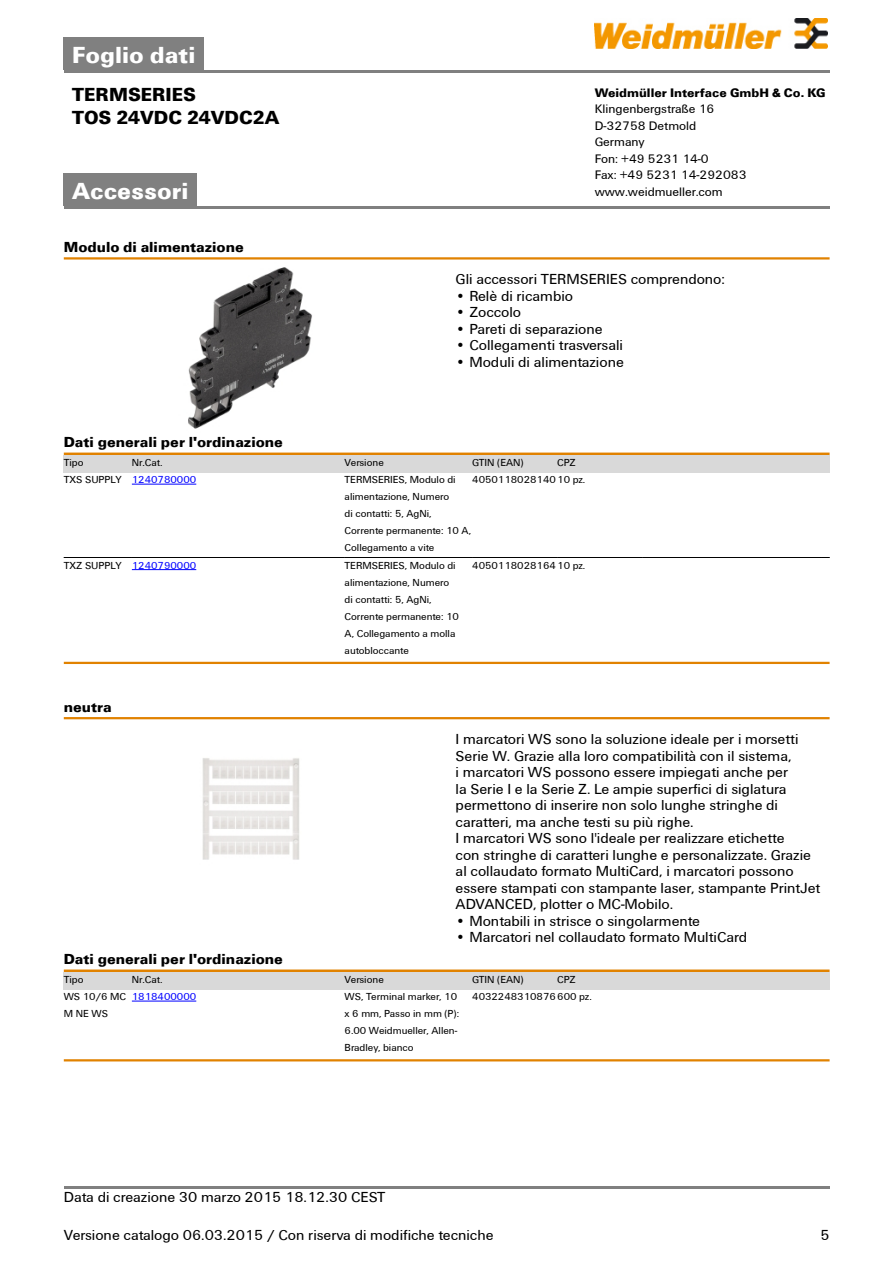
<style>
.page{position:relative;width:893px;height:1263px;background:#fff}
.page>*{position:absolute;margin:0;border:0;box-sizing:border-box;transform-origin:0 0}
.t1{font:700 24px "Weidmueller";color:#fff}
.t2{font:700 19.5px/22.5px "Weidmueller";color:#000}
.t3{font:15px/16.5px "Weidmueller";color:#000}
.t4{font:700 15px "Weidmueller";color:#000}
.t5{font:12.75px/16.5px "Weidmueller";color:#000}
.t6{font:700 12.75px "Weidmueller";color:#000}
.t7{font:10.5px/17px "Weidmueller";color:#000}
.t8{font:10.5px "Weidmueller";color:#00f}
.s1{color:#000}
</style>
<div class="page">
<div style="left:64px;top:38px;width:140px;height:32px;background:#808080"></div>
<hr style="left:64px;top:70px;width:765px;height:2px;background:#808080">
<img style="left:594px;top:18px;width:233px;height:30px">
<div style="left:64px;top:174px;width:133px;height:32px;background:#808080"></div>
<hr style="left:64px;top:206px;width:765px;height:3px;background:#808080">
<hr style="left:64px;top:1186px;width:765px;height:3px;background:#808080">
<hr style="left:64px;top:257px;width:765px;height:3px;background:#e18200">
<img style="left:188px;top:267px;width:124px;height:162px">
<hr style="left:64px;top:453px;width:765px;height:2px;background:#e18200">
<div style="left:64px;top:455px;width:68px;height:17px;background:#d9d9d9"></div>
<div style="left:132px;top:455px;width:212px;height:17px;background:#d9d9d9"></div>
<div style="left:344px;top:455px;width:128px;height:17px;background:#d9d9d9"></div>
<div style="left:472px;top:455px;width:85px;height:17px;background:#d9d9d9"></div>
<div style="left:557px;top:455px;width:85px;height:17px;background:#d9d9d9"></div>
<div style="left:642px;top:455px;width:179px;height:17px;background:#d9d9d9"></div>
<div style="left:821px;top:455px;width:8px;height:17px;background:#d9d9d9"></div>
<hr style="left:132px;top:484px;width:64px;height:1px;background:#00f">
<hr style="left:64px;top:557px;width:68px;height:1px;background:#000">
<hr style="left:132px;top:557px;width:212px;height:1px;background:#000">
<hr style="left:132px;top:569px;width:64px;height:1px;background:#00f">
<hr style="left:344px;top:557px;width:128px;height:1px;background:#000">
<hr style="left:472px;top:557px;width:85px;height:1px;background:#000">
<hr style="left:557px;top:557px;width:85px;height:1px;background:#000">
<hr style="left:642px;top:557px;width:179px;height:1px;background:#000">
<hr style="left:64px;top:662px;width:765px;height:2px;background:#e18200">
<hr style="left:64px;top:717px;width:765px;height:2px;background:#e18200">
<img style="left:202px;top:758px;width:98px;height:102px">
<hr style="left:64px;top:970px;width:765px;height:2px;background:#e18200">
<div style="left:64px;top:972px;width:68px;height:17px;background:#d9d9d9"></div>
<div style="left:132px;top:972px;width:212px;height:17px;background:#d9d9d9"></div>
<div style="left:344px;top:972px;width:128px;height:17px;background:#d9d9d9"></div>
<div style="left:472px;top:972px;width:85px;height:17px;background:#d9d9d9"></div>
<div style="left:557px;top:972px;width:85px;height:17px;background:#d9d9d9"></div>
<div style="left:642px;top:972px;width:179px;height:17px;background:#d9d9d9"></div>
<div style="left:821px;top:972px;width:8px;height:17px;background:#d9d9d9"></div>
<hr style="left:132px;top:1001px;width:64px;height:1px;background:#00f">
<hr style="left:64px;top:1059px;width:765px;height:2px;background:#e18200">
<h1 class="t1" style="left:72px;top:40px;width:124px">Foglio dati</h1>
<h2 class="t2" style="left:72px;top:83px;width:208px">TERMSERIES<br>TOS 24VDC 24VDC2A</h2>
<p class="t6" style="left:594px;top:85px;width:232px">Weidmüller Interface GmbH &amp; Co. KG</p>
<p class="t5" style="left:594px;top:101px;width:153px">Klingenbergstraße 16<br>D-32758 Detmold<br>Germany<br>Fon: +49 5231 14-0<br>Fax: +49 5231 14-292083</p>
<h1 class="t1" style="left:72px;top:176px;width:117px">Accessori</h1>
<p class="t5" style="left:594px;top:183px;width:129px">www.weidmueller.com</p>
<p class="t4" style="left:64px;top:238px;width:182px">Modulo di alimentazione</p>
<p class="t3" style="left:455px;top:271px;width:271px">Gli accessori TERMSERIES comprendono:</p>
<p class="t3" style="left:455px;top:287px;width:119px">• Relè di ricambio</p>
<p class="t3" style="left:455px;top:304px;width:67px">• Zoccolo</p>
<p class="t3" style="left:455px;top:320px;width:148px">• Pareti di separazione</p>
<p class="t3" style="left:455px;top:337px;width:169px">• Collegamenti trasversali</p>
<p class="t3" style="left:455px;top:353px;width:170px">• Moduli di alimentazione</p>
<p class="t4" style="left:64px;top:433px;width:221px">Dati generali per l'ordinazione</p>
<p class="t7" style="left:64px;top:454px;width:21px">Tipo</p>
<p class="t7" style="left:132px;top:454px;width:32px">Nr.Cat.</p>
<p class="t7" style="left:344px;top:454px;width:41px">Versione</p>
<p class="t7" style="left:472px;top:454px;width:53px">GTIN (EAN)</p>
<p class="t7" style="left:557px;top:454px;width:20px">CPZ</p>
<p class="t8" style="left:64px;top:473px;width:134px"><span class="s1">TXS SUPPLY</span> 1240780000</p>
<p class="t7" style="left:344px;top:471px;width:128px">TERMSERIES, Modulo di alimentazione, Numero<br>di contatti: 5, AgNi,<br>Corrente permanente: 10 A,<br>Collegamento a vite</p>
<p class="t7" style="left:472px;top:471px;width:115px">405011802814010 pz.</p>
<p class="t8" style="left:64px;top:559px;width:134px"><span class="s1">TXZ SUPPLY</span> 1240790000</p>
<p class="t7" style="left:344px;top:557px;width:116px">TERMSERIES, Modulo di alimentazione, Numero di contatti: 5, AgNi,<br>Corrente permanente: 10<br>A, Collegamento a molla autobloccante</p>
<p class="t7" style="left:472px;top:557px;width:115px">405011802816410 pz.</p>
<p class="t4" style="left:64px;top:698px;width:49px">neutra</p>
<p class="t3" style="left:455px;top:731px;width:366px">I marcatori WS sono la soluzione ideale per i morsetti Serie W. Grazie alla loro compatibilità con il sistema,<br>i marcatori WS possono essere impiegati anche per<br>la Serie I e la Serie Z. Le ampie superfici di siglatura permettono di inserire non solo lunghe stringhe di caratteri, ma anche testi su più righe.<br>I marcatori WS sono l'ideale per realizzare etichette<br>con stringhe di caratteri lunghe e personalizzate. Grazie al collaudato formato MultiCard, i marcatori possono essere stampati con stampante laser, stampante PrintJet ADVANCED, plotter o MC-Mobilo.</p>
<p class="t3" style="left:455px;top:912px;width:246px">• Montabili in strisce o singolarmente</p>
<p class="t3" style="left:455px;top:929px;width:293px">• Marcatori nel collaudato formato MultiCard</p>
<p class="t4" style="left:64px;top:950px;width:221px">Dati generali per l'ordinazione</p>
<p class="t7" style="left:64px;top:971px;width:21px">Tipo</p>
<p class="t7" style="left:132px;top:971px;width:32px">Nr.Cat.</p>
<p class="t7" style="left:344px;top:971px;width:41px">Versione</p>
<p class="t7" style="left:472px;top:971px;width:53px">GTIN (EAN)</p>
<p class="t7" style="left:557px;top:971px;width:20px">CPZ</p>
<p class="t7" style="left:64px;top:988px;width:64px">WS 10/6 MC<br>M NE WS</p>
<p class="t8" style="left:132px;top:990px;width:66px">1818400000</p>
<p class="t7" style="left:344px;top:988px;width:116px">WS, Terminal marker, 10 x 6 mm, Passo in mm (P):<br>6.00 Weidmueller, Allen-<br>Bradley, bianco</p>
<p class="t7" style="left:472px;top:988px;width:121px">4032248310876600 pz.</p>
<p class="t3" style="left:64px;top:1189px;width:323px">Data di creazione 30 marzo 2015 18.12.30 CEST</p>
<p class="t3" style="left:64px;top:1227px;width:431px">Versione catalogo 06.03.2015 / Con riserva di modifiche tecniche</p>
<p class="t3" style="left:820px;top:1227px;width:11px">5</p>
</div>
